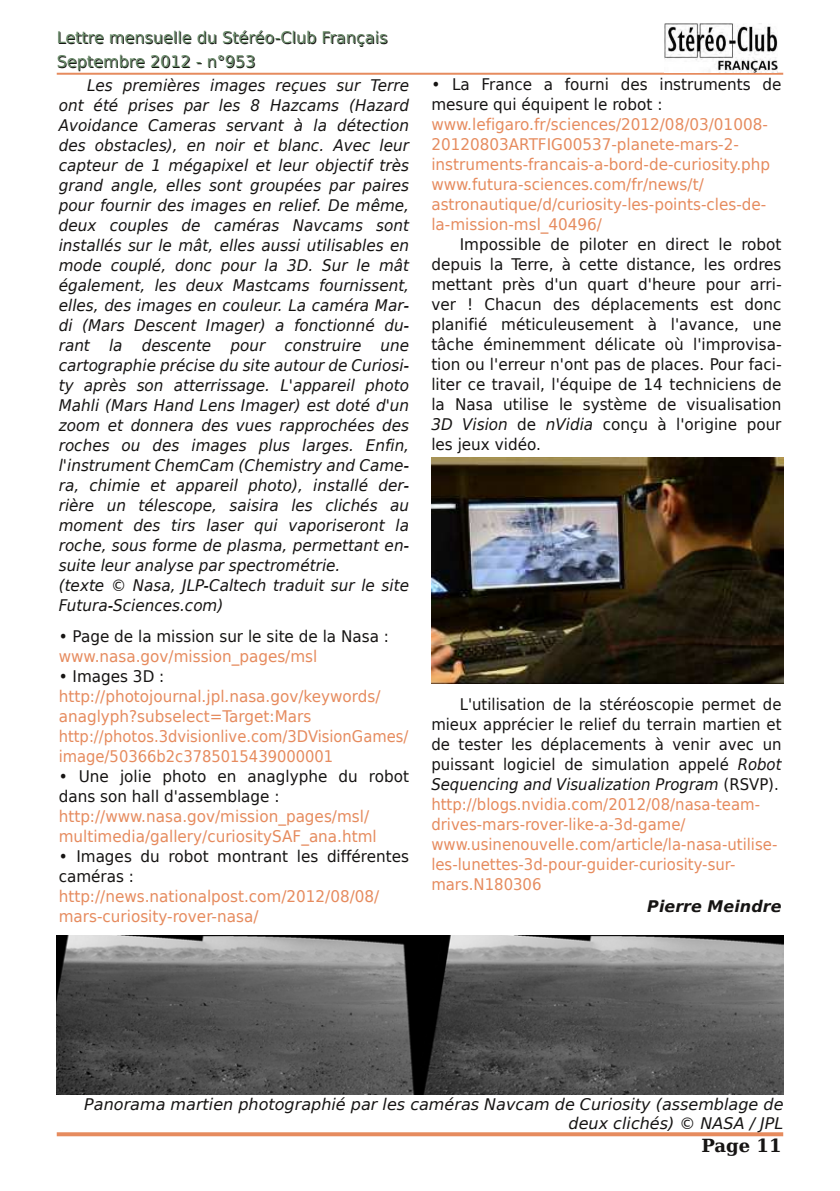
<style>
.page{position:relative;width:840px;height:1191px;background:#fff}
.page>*{position:absolute;margin:0;border:0;box-sizing:border-box;transform-origin:0 0}
.t1{font:700 18px "Bitstream Vera Serif";color:#161413}
.t2{font:italic 16px/20px "Bitstream Vera Sans";color:#161413;scale:.95 1}
.t3{font:16px/20px "Bitstream Vera Sans";color:#161413;scale:.95 1}
.t4{font:16px/20px "Bitstream Vera Sans";color:#e68b5e;scale:.95 1}
.t5{font:16px/20px "Bitstream Vera Sans";color:#e68b5e;scale:.93 1}
.t6{font:italic 16px/18.6px "Bitstream Vera Sans";color:#161413;text-align:right}
.t7{font:16px/24px "Bitstream Vera Sans";color:#161413}
.t8{font:italic 700 16px "Bitstream Vera Sans";color:#161413}
.s1{color:#698b69}
.s2{font-style:italic}
.s3{color:#161413}
.s4{font-style:italic;color:#161413}
</style>
<div class="page">
<hr style="left:57px;top:73px;width:725px;height:2px;background:#e68b5e">
<img style="left:664px;top:24px;width:112px;height:48px">
<svg style="left:57px;top:1132px;width:725px;height:4px;background:#e79369"></svg>
<img style="left:431px;top:457px;width:351px;height:227px">
<img style="left:57px;top:935px;width:725px;height:159px">
<p class="t7" style="left:57px;top:27px;width:332px">Lettre mensue<span class="s1">ll</span>e du Stéréo-C<span class="s1">l</span>ub França<span class="s1">i</span>s<br>Septembre 2012 - n°953</p>
<p class="t2" style="left:59px;top:76px;width:370px;text-indent:28px">Les premières images reçues sur Terre ont été prises par les 8 Hazcams (Hazard Avoidance Cameras servant à la détection des obstacles), en noir et blanc. Avec leur capteur de 1 mégapixel et leur objectif très grand angle, elles sont groupées par paires pour fournir des images en relief. De même, deux couples de caméras Navcams sont installés sur le mât, elles aussi utilisables en mode couplé, donc pour la 3D. Sur le mât également, les deux Mastcams fournissent, elles, des images en couleur. La caméra Mar&shy;di (Mars Descent Imager) a fonctionné du&shy;rant la descente pour construire une cartographie précise du site autour de Curiosi&shy;ty après son atterrissage. L'appareil photo Mahli (Mars Hand Lens Imager) est doté d'un zoom et donnera des vues rapprochées des roches ou des images plus larges. Enfin, l'instrument ChemCam (Chemistry and Came&shy;ra, chimie et appareil photo), installé der&shy;rière un télescope, saisira les clichés au moment des tirs laser qui vaporiseront la roche, sous forme de plasma, permettant en&shy;suite leur analyse par spectrométrie.<br>(texte © Nasa, JLP-Caltech traduit sur le site Futura-Sciences.com)</p>
<p class="t3" style="left:59px;top:627px;width:349px">• Page de la mission sur le site de la Nasa :</p>
<p class="t4" style="left:59px;top:647px;width:273px">www.nasa.gov/mission_pages/msl</p>
<p class="t3" style="left:59px;top:667px;width:113px">• Images 3D :</p>
<p class="t4" style="left:59px;top:687px;width:369px">http://photojournal.jpl.nasa.gov/keywords/ anaglyph?subselect=Target:Mars http://photos.3dvisionlive.com/3DVisionGames/ image/50366b2c3785015439000001</p>
<p class="t3" style="left:59px;top:767px;width:370px">• Une jolie photo en anaglyphe du robot dans son hall d'assemblage :</p>
<p class="t4" style="left:59px;top:807px;width:336px">http://www.nasa.gov/mission_pages/msl/ multimedia/gallery/curiositySAF_ana.html</p>
<p class="t3" style="left:59px;top:847px;width:370px">• Images du robot montrant les différentes caméras :</p>
<p class="t4" style="left:59px;top:887px;width:339px">http://news.nationalpost.com/2012/08/08/ mars-curiosity-rover-nasa/</p>
<p class="t3" style="left:431px;top:75px;width:370px">• La France a fourni des instruments de mesure qui équipent le robot :</p>
<p class="t4" style="left:431px;top:115px;width:358px">www.lefigaro.fr/sciences/2012/08/03/01008- 20120803ARTFIG00537-planete-mars-2- instruments-francais-a-bord-de-curiosity.php www.futura-sciences.com/fr/news/t/ astronautique/d/curiosity-les-points-cles-de&shy;la-mission-msl_40496/</p>
<p class="t3" style="left:431px;top:235px;width:370px;text-align:justify;text-indent:28px">Impossible de piloter en direct le robot depuis la Terre, à cette distance, les ordres mettant près d'un quart d'heure pour arri&shy;ver ! Chacun des déplacements est donc planifié méticuleusement à l'avance, une tâche éminemment délicate où l'improvisa&shy;tion ou l'erreur n'ont pas de places. Pour faci&shy;liter ce travail, l'équipe de 14 techniciens de la Nasa utilise le système de visualisation <span class="s2">3D Vision</span> de <span class="s2">nVidia</span> conçu à l'origine pour les jeux vidéo.</p>
<p class="t5" style="left:431px;top:695px;width:378px;text-indent:28px"><span class="s3">L'utilisation de la stéréoscopie permet de mieux apprécier le relief du terrain martien et de tester les déplacements à venir avec un puissant logiciel de simulation appelé</span> <span class="s4">Robot Sequencing and Visualization Program</span> <span class="s3">(RSVP). </span>http://blogs.nvidia.com/2012/08/nasa-team&shy;drives-mars-rover-like-a-3d-game/ www.usinenouvelle.com/article/la-nasa-utilise&shy;les-lunettes-3d-pour-guider-curiosity-sur&shy;mars.N180306</p>
<p class="t8" style="left:647px;top:899px;width:136px">Pierre Meindre</p>
<p class="t6" style="left:84px;top:1096px;width:700px">Panorama martien photographié par les caméras Navcam de Curiosity (assemblage de deux clichés) © NASA / JPL</p>
<p class="t1" style="left:701px;top:1137px;width:82px">Page 11</p>
</div>
